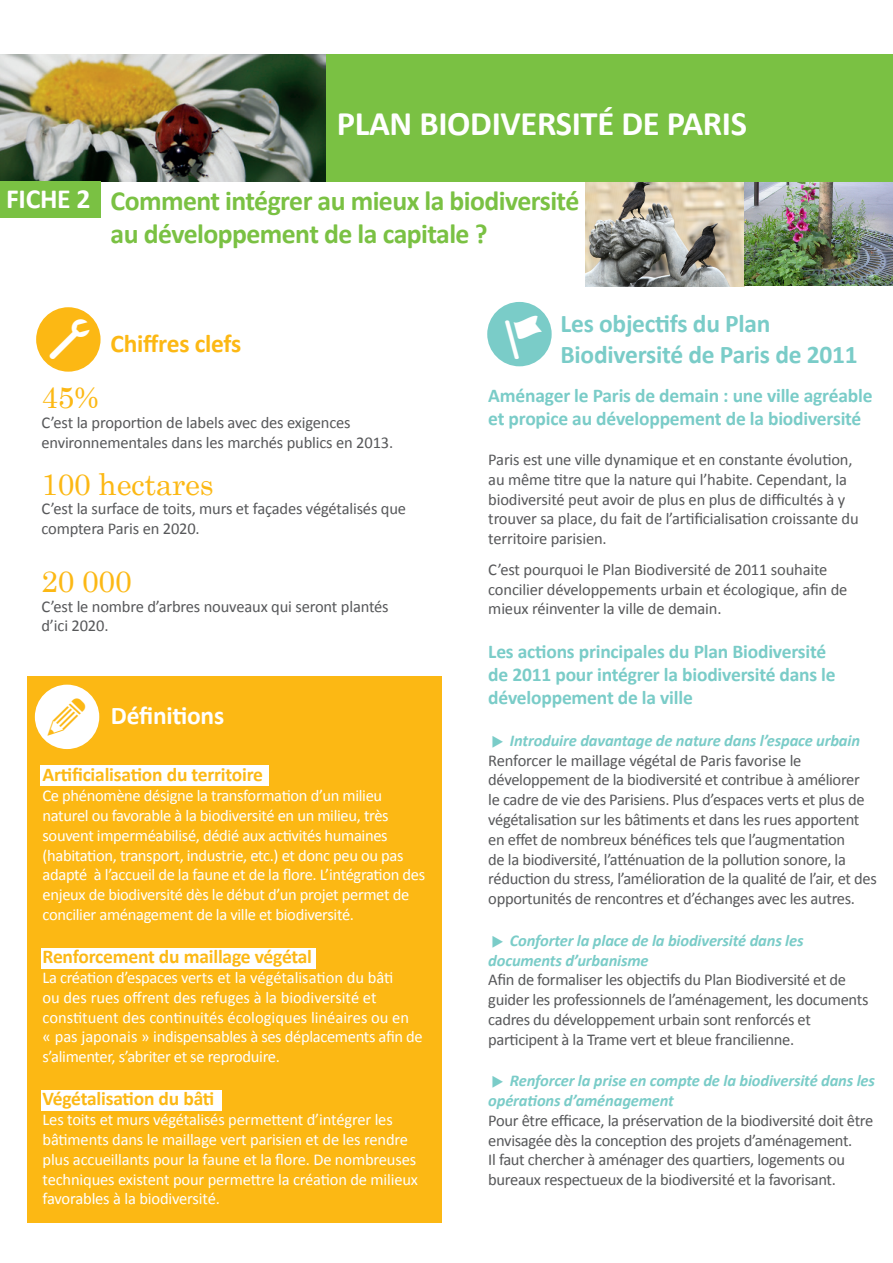
<style>
.page{position:relative;width:893px;height:1263px;background:#fff}
.page>*{position:absolute;margin:0;border:0;box-sizing:border-box;transform-origin:0 0}
.t1{font:49.5px "Sosa";color:#fff}
.t2{font:48px "Sosa";color:#fff}
.t3{font:45px "Sosa";color:#fcb814}
.t4{font:700 34.5px "Calibri";letter-spacing:-.01em;color:#fff}
.t5{font:30px "Century";letter-spacing:-.01em;color:#fcb814}
.t6{font:700 27.75px/33.3px "Calibri";letter-spacing:-.02em;color:#7ac143}
.t7{font:700 27.75px "Calibri";letter-spacing:-.01em;color:#fff}
.t8{font:700 25.5px "Calibri";letter-spacing:-.01em;color:#7accc8}
.t9{font:700 25.5px "Calibri";letter-spacing:-.01em;color:#fcb814}
.t10{font:700 25.5px "Calibri";letter-spacing:-.01em;color:#fff}
.t11{font:700 19.5px/23.4px "Calibri";letter-spacing:-.01em;color:#7accc8}
.t12{font:700 19.5px "Calibri";letter-spacing:-.01em;color:#fcb814}
.t13{font:16.5px/19.8px "Calibri";letter-spacing:-.02em;color:#57585a}
.t14{font:16.5px/19.8px "Calibri";letter-spacing:-.02em;color:#fff}
.t15{font:italic 700 16.5px/19.8px "Calibri";letter-spacing:-.01em;color:#7accc8}
.s1{font-family:"Sosa";font-weight:400;font-style:normal;font-size:18px}
</style>
<div class="page">
<img style="left:585px;top:182px;width:160px;height:104px">
<img style="left:745px;top:182px;width:148px;height:104px">
<div style="left:323px;top:54px;width:570px;height:128px;background:#7ac143"></div>
<div style="left:28px;top:676px;width:414px;height:547px;background:#fcb814"></div>
<img style="left:0;top:54px;width:325px;height:128px">
<div style="left:36px;top:307px;width:65px;height:65px;background:#fcb814;border-radius:50%"></div>
<div style="left:487px;top:302px;width:65px;height:64px;background:#7accc8;border-radius:50%"></div>
<div style="left:40px;top:765px;width:229px;height:21px;background:#fff"></div>
<div style="left:41px;top:948px;width:275px;height:21px;background:#fff"></div>
<div style="left:41px;top:1090px;width:180px;height:21px;background:#fff"></div>
<div style="left:35px;top:685px;width:64px;height:64px;background:#fff;border-radius:50%"></div>
<div style="left:0;top:181px;width:101px;height:37px;background:#7ac143"></div>
<p class="t7" style="left:6px;top:181px;width:86px">FICHE 2</p>
<p class="t4" style="left:337px;top:102px;width:412px">PLAN BIODIVERSITÉ DE PARIS</p>
<p class="t6" style="left:111px;top:184px;width:470px">Comment intégrer au mieux la biodiversité au développement de la capitale ?</p>
<p class="t2" style="left:46px;top:315px;width:49px">V</p>
<p class="t1" style="left:498px;top:313px;width:51px">j</p>
<p class="t9" style="left:111px;top:327px;width:132px">Chiffres clefs</p>
<p class="t8" style="left:561px;top:307px;width:212px">Les objectifs du Plan</p>
<p class="t8" style="left:561px;top:338px;width:299px">Biodiversité de Paris de 2011</p>
<p class="t5" style="left:41px;top:372px;width:59px">45%</p>
<p class="t13" style="left:41px;top:413px;width:353px">C’est la proportion de labels avec des exigences environnementales dans les marchés publics en 2013.</p>
<p class="t5" style="left:41px;top:458px;width:174px">100 hectares</p>
<p class="t13" style="left:41px;top:499px;width:366px">C’est la surface de toits, murs et façades végétalisés que comptera Paris en 2020.</p>
<p class="t5" style="left:41px;top:556px;width:92px">20 000</p>
<p class="t13" style="left:41px;top:596px;width:349px">C’est le nombre d’arbres nouveaux qui seront plantés d’ici 2020.</p>
<p class="t3" style="left:44px;top:695px;width:46px">a</p>
<p class="t10" style="left:111px;top:699px;width:115px">Définitions</p>
<p class="t12" style="left:43px;top:762px;width:222px">Artificialisation du territoire</p>
<p class="t14" style="left:43px;top:786px;width:384px">Ce phénomène désigne la transformation d’un milieu naturel ou favorable à la biodiversité en un milieu, très souvent imperméabilisé, dédié aux activités humaines (habitation, transport, industrie, etc.) et donc peu ou pas adapté à l’accueil de la faune et de la flore. L’intégration des enjeux de biodiversité dès le début d’un projet permet de concilier aménagement de la ville et biodiversité.</p>
<p class="t12" style="left:43px;top:944px;width:271px">Renforcement du maillage végétal</p>
<p class="t14" style="left:43px;top:968px;width:382px">La création d’espaces verts et la végétalisation du bâti<br>ou des rues offrent des refuges à la biodiversité et constituent des continuités écologiques linéaires ou en<br>« pas japonais » indispensables à ses déplacements afin de s’alimenter, s’abriter et se reproduire.</p>
<p class="t12" style="left:43px;top:1086px;width:173px">Végétalisation du bâti</p>
<p class="t14" style="left:43px;top:1110px;width:377px">Les toits et murs végétalisés permettent d’intégrer les bâtiments dans le maillage vert parisien et de les rendre plus accueillants pour la faune et la flore. De nombreuses techniques existent pour permettre la création de milieux favorables à la biodiversité.</p>
<p class="t11" style="left:488px;top:384px;width:386px">Aménager le Paris de demain : une ville agréable et propice au développement de la biodiversité</p>
<p class="t13" style="left:488px;top:450px;width:372px">Paris est une ville dynamique et en constante évolution, au même titre que la nature qui l’habite. Cependant, la biodiversité peut avoir de plus en plus de difficultés à y trouver sa place, du fait de l’artificialisation croissante du territoire parisien.</p>
<p class="t13" style="left:488px;top:559px;width:361px">C’est pourquoi le Plan Biodiversité de 2011 souhaite concilier développements urbain et écologique, afin de mieux réinventer la ville de demain.</p>
<p class="t11" style="left:488px;top:639px;width:349px">Les actions principales du Plan Biodiversité de 2011 pour intégrer la biodiversité dans le développement de la ville</p>
<p class="t15" style="left:488px;top:730px;width:373px"><span class="s1">N</span> Introduire davantage de nature dans l’espace urbain</p>
<p class="t13" style="left:488px;top:750px;width:390px">Renforcer le maillage végétal de Paris favorise le développement de la biodiversité et contribue à améliorer<br>le cadre de vie des Parisiens. Plus d’espaces verts et plus de végétalisation sur les bâtiments et dans les rues apportent en effet de nombreux bénéfices tels que l’augmentation<br>de la biodiversité, l’atténuation de la pollution sonore, la réduction du stress, l’amélioration de la qualité de l’air, et des opportunités de rencontres et d’échanges avec les autres.</p>
<p class="t15" style="left:488px;top:930px;width:317px"><span class="s1">N</span> Conforter la place de la biodiversité dans les documents d’urbanisme</p>
<p class="t13" style="left:488px;top:970px;width:382px">Afin de formaliser les objectifs du Plan Biodiversité et de guider les professionnels de l’aménagement, les documents cadres du développement urbain sont renforcés et participent à la Trame vert et bleue francilienne.</p>
<p class="t15" style="left:488px;top:1071px;width:388px"><span class="s1">N</span> Renforcer la prise en compte de la biodiversité dans les opérations d’aménagement</p>
<p class="t13" style="left:488px;top:1110px;width:387px">Pour être efficace, la préservation de la biodiversité doit être envisagée dès la conception des projets d’aménagement.<br>Il faut chercher à aménager des quartiers, logements ou bureaux respectueux de la biodiversité et la favorisant.</p>
</div>
